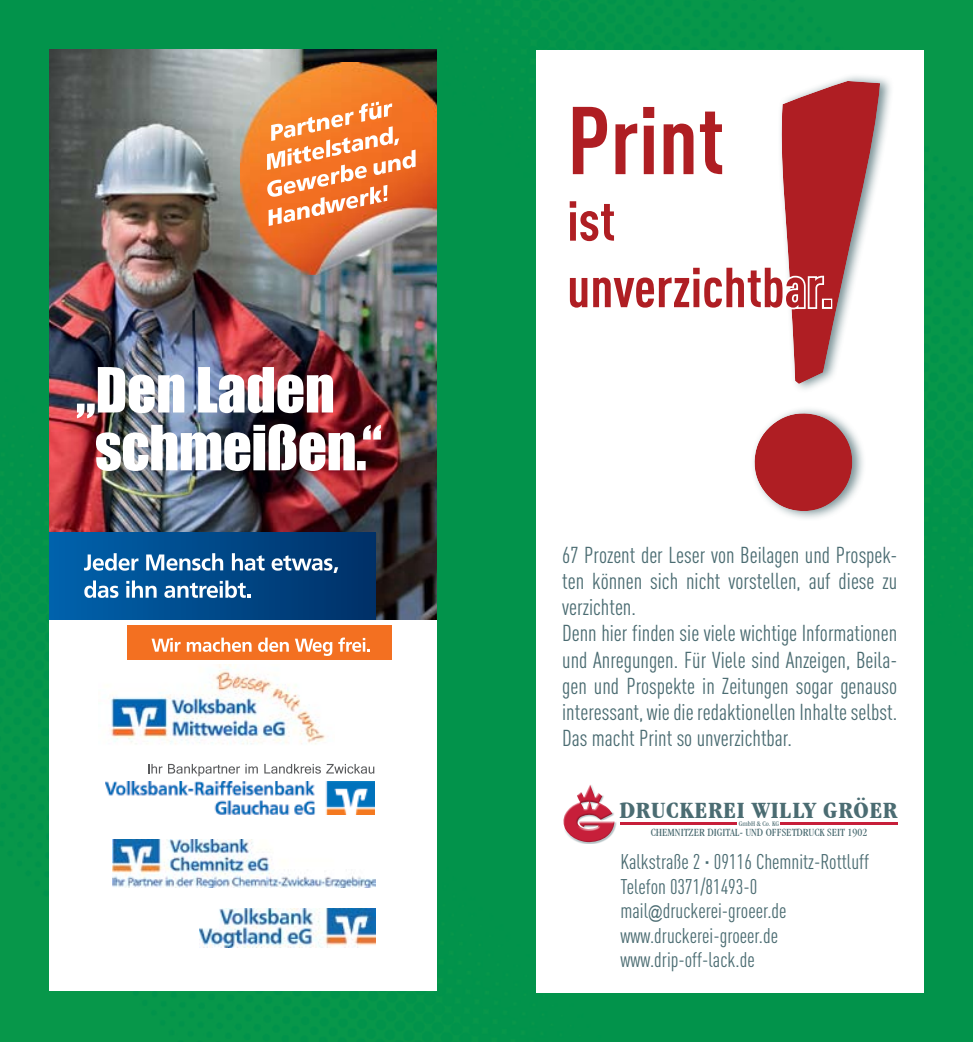
<style>
.page{position:relative;width:973px;height:1042px;background:#fff}
.page>*{position:absolute;margin:0;border:0;box-sizing:border-box;transform-origin:0 0}
.t1{font:700 94.5px "DIN Cond";color:#af1e23}
.t2{font:700 55.48px/66.5px "DIN Cond";color:#af1e23}
.t3{font:700 condensed 24.32px "Garamond IT Cby BT";letter-spacing:.02em;color:#4b6c72;scale:1.1 1}
.t4{font:22.75px/26.2px "DIN Cond";color:#4b6c72}
.t5{font:21px/24.5px "DIN Cond";color:#4b6c72}
.t6{font:condensed 11.38px "Garamond IT Cby BT";color:#4b6c72}
.t7{font:condensed 7.35px "Garamond IT Cby BT";color:#4b6c72}
.s1{font-family:"Arial Narrow";font-size:17.5px}
</style>
<div class="page">
<div style="left:0;top:0;width:972px;height:1042px;background:#02934b"></div>
<div style="left:50px;top:50px;width:387px;height:941px;background:#fff"></div>
<img style="left:50px;top:50px;width:387px;height:569px">
<svg style="left:148px;top:764px;width:14px;height:9px"></svg>
<svg style="left:168px;top:764px;width:90px;height:12px"></svg>
<svg style="left:264px;top:764px;width:110px;height:9px"></svg>
<div style="left:50px;top:533px;width:325px;height:86px;background:linear-gradient(to right,#0062ad,#003067)"></div>
<div style="left:127px;top:625px;width:265px;height:35px;background:#f37021"></div>
<svg style="left:84px;top:553px;width:54px;height:18px"></svg>
<svg style="left:146px;top:553px;width:77px;height:18px"></svg>
<svg style="left:232px;top:553px;width:32px;height:17px"></svg>
<svg style="left:271px;top:555px;width:67px;height:18px"></svg>
<svg style="left:84px;top:580px;width:34px;height:18px"></svg>
<svg style="left:126px;top:580px;width:31px;height:18px"></svg>
<svg style="left:164px;top:580px;width:87px;height:18px"></svg>
<svg style="left:151px;top:638px;width:29px;height:14px"></svg>
<svg style="left:187px;top:637px;width:64px;height:15px"></svg>
<svg style="left:258px;top:637px;width:31px;height:15px"></svg>
<svg style="left:295px;top:639px;width:37px;height:17px"></svg>
<svg style="left:338px;top:637px;width:32px;height:15px"></svg>
<img style="left:106px;top:782px;width:268px;height:32px">
<img style="left:96px;top:424px;width:285px;height:47px">
<img style="left:77px;top:367px;width:256px;height:51px">
<img style="left:241px;top:63px;width:196px;height:212px">
<svg style="left:267px;top:102px;width:148px;height:124px"></svg>
<img style="left:112px;top:839px;width:264px;height:49px">
<img style="left:199px;top:909px;width:177px;height:38px">
<img style="left:110px;top:665px;width:215px;height:80px">
<div style="left:536px;top:50px;width:387px;height:942px;background:#fff"></div>
<div style="left:750px;top:73px;width:143px;height:448px;background:#4b6c72;opacity:.75"></div>
<svg style="left:750px;top:77px;width:130px;height:439px"></svg>
<svg style="left:750px;top:264px;width:75px;height:52px"></svg>
<div style="left:821px;top:299px;width:11px;height:10px;border:4px solid #fff"></div>
<div style="left:563px;top:784px;width:53px;height:60px;background:#4b6c72;opacity:.4"></div>
<hr style="left:780px;top:822px;width:117px;height:2px;background:#c71f3a">
<hr style="left:620px;top:822px;width:116px;height:2px;background:#c71f3a">
<h1 class="t1" style="left:567px;top:83px;width:158px">Print</h1>
<h2 class="t2" style="left:567px;top:186px;width:268px">ist unverzichtbar.</h2>
<p class="t4" style="left:562px;top:541px;width:336px">67 Prozent der Leser von Beilagen und Prospek&shy;ten können sich nicht vorstellen, auf diese zu verzichten.<br>Denn hier finden sie viele wichtige Informationen und Anregungen. Für Viele sind Anzeigen, Beila&shy;gen und Prospekte in Zeitungen sogar genauso interessant, wie die redaktionellen Inhalte selbst.<br>Das macht Print so unverzichtbar.</p>
<p class="t3" style="left:619px;top:796px;width:254px">DRUCKEREI WILLY GRÖER</p>
<p class="t6" style="left:650px;top:826px;width:218px">CHEMNITZER DIGITAL- UND OFFSETDRUCK SEIT 1902</p>
<p class="t7" style="left:738px;top:819px;width:42px">GmbH &amp; Co. KG</p>
<p class="t5" style="left:620px;top:849px;width:250px">Kalkstraße 2 · 09116 Chemnitz-Rottluff<br>Telefon 0371/81493-0 mail<span class="s1">@</span>druckerei-groeer.de www.druckerei-groeer.de www.drip-off-lack.de</p>
</div>
